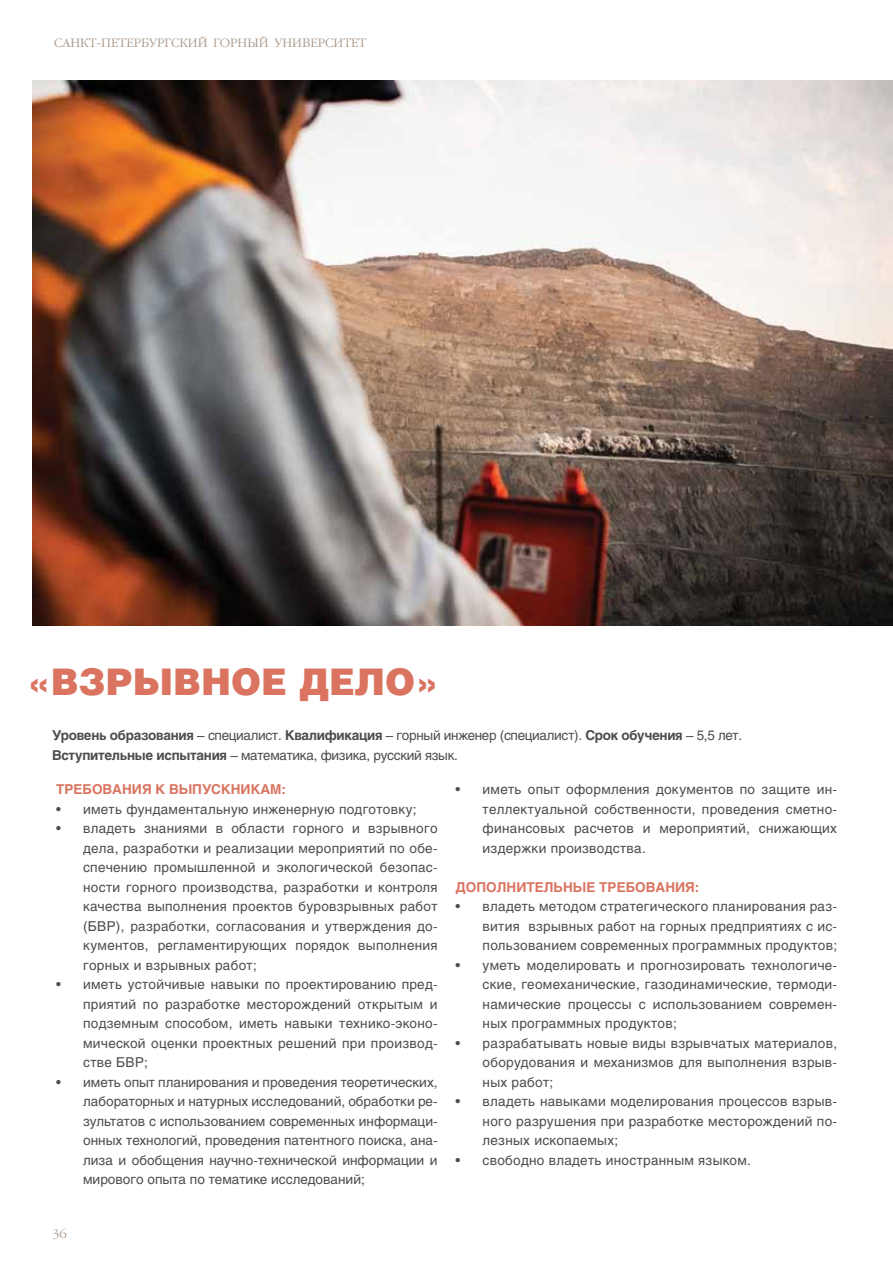
<style>
.page{position:relative;width:893px;height:1263px;background:#fff}
.page>*{position:absolute;margin:0;border:0;box-sizing:border-box;transform-origin:0 0}
.t1{font:900 36.75px "Helios";color:#da7461}
.t2{font:13.5px/19.5px "Helios";letter-spacing:.02em;color:#4d4d4f;text-align:justify}
.t3{font:700 13.5px "Helios";color:#da7461}
.t4{font:300 12px "Garamond C";color:#ab9888}
.s1{font-weight:700}
</style>
<div class="page">
<img style="left:33px;top:81px;width:860px;height:544px">
<p class="t4" style="left:54px;top:36px;width:231px">Санкт-Петербургский ГОРНЫЙ УНИ</p>
<p class="t4" style="left:302px;top:36px;width:41px">ВЕРСИТЕТ</p>
<h1 class="t1" style="left:27px;top:658px;width:414px">«ВЗРЫВНОЕ ДЕЛО»</h1>
<p class="t2" style="left:52px;top:725px;width:692px"><span class="s1">Уровень образования</span> – специалист. <span class="s1">Квалификация</span> – горный инженер (специалист). <span class="s1">Срок обучения</span> – 5,5 лет.<br><span class="s1">Вступительные испытания</span> – математика, физика, русский язык.</p>
<p class="t3" style="left:56px;top:781px;width:11px">ТРЕБОВАНИЯ</p>
<p class="t3" style="left:156px;top:781px;width:25px">К ВЫПУСКНИКАМ</p>
<p class="t3" style="left:282px;top:781px;width:6px">:</p>
<p class="t2" style="left:56px;top:799px;width:362px">• иметь фундаментальную инженерную подготовку;</p>
<p class="t2" style="left:83px;top:818px;width:356px;text-indent:-27px">• владеть знаниями в области горного и взрывного дела, разработки и реализации мероприятий по обе&shy;спечению промышленной и экологической безопас&shy;ности горного производства, разработки и контроля качества выполнения проектов буровзрывных работ (БВР</p>
<p class="t2" style="left:83px;top:916px;width:356px;text-indent:33px">), разработки, согласования и утверждения до&shy;кументов, регламентирующих порядок выполнения горных и взрывных работ;</p>
<p class="t2" style="left:83px;top:974px;width:356px;text-indent:-27px">• иметь устойчивые навыки по проектированию пред&shy;приятий по разработке месторождений открытым и подземным способом, иметь навыки технико-эконо&shy;мической оценки проектных решений при производ&shy;стве БВР</p>
<p class="t2" style="left:144px;top:1052px;width:5px">;</p>
<p class="t2" style="left:83px;top:1072px;width:356px;text-indent:-27px">• иметь опыт планирования и проведения теоретических, лабораторных и натурных исследований, обработки ре&shy;зультатов с использованием современных информаци&shy;онных технологий, проведения патентного поиска, ана&shy;лиза и обобщения научно-технической информации и мирового опыта по тематике исследований;</p>
<p class="t4" style="left:52px;top:1227px;width:16px">36</p>
<p class="t2" style="left:483px;top:779px;width:356px;text-indent:-27px">• иметь опыт оформления документов по защите ин&shy;теллектуальной собственности, проведения сметно&shy;финансовых расчетов и мероприятий, снижающих издержки производства.</p>
<p class="t3" style="left:456px;top:879px;width:11px">ДОПОЛНИТЕЛЬНЫЕ</p>
<p class="t3" style="left:599px;top:879px;width:11px">ТРЕБОВАНИЯ</p>
<p class="t3" style="left:695px;top:879px;width:6px">:</p>
<p class="t2" style="left:483px;top:896px;width:356px;text-indent:-27px">• владеть методом стратегического планирования раз&shy;вития взрывных работ на горных предприятиях с ис&shy;пользованием современных программных продуктов;</p>
<p class="t2" style="left:483px;top:955px;width:356px;text-indent:-27px">• уметь моделировать и прогнозировать технологиче&shy;ские, геомеханические, газодинамические, термоди&shy;намические процессы с использованием современ&shy;ных программных продуктов;</p>
<p class="t2" style="left:483px;top:1033px;width:356px;text-indent:-27px">• разрабатывать новые виды взрывчатых материалов, оборудования и механизмов для выполнения взрыв&shy;ных работ;</p>
<p class="t2" style="left:483px;top:1091px;width:356px;text-indent:-27px">• владеть навыками моделирования процессов взрыв&shy;ного разрушения при разработке месторождений по&shy;лезных ископаемых;</p>
<p class="t2" style="left:456px;top:1150px;width:297px">• свободно владеть иностранным языком.</p>
</div>
